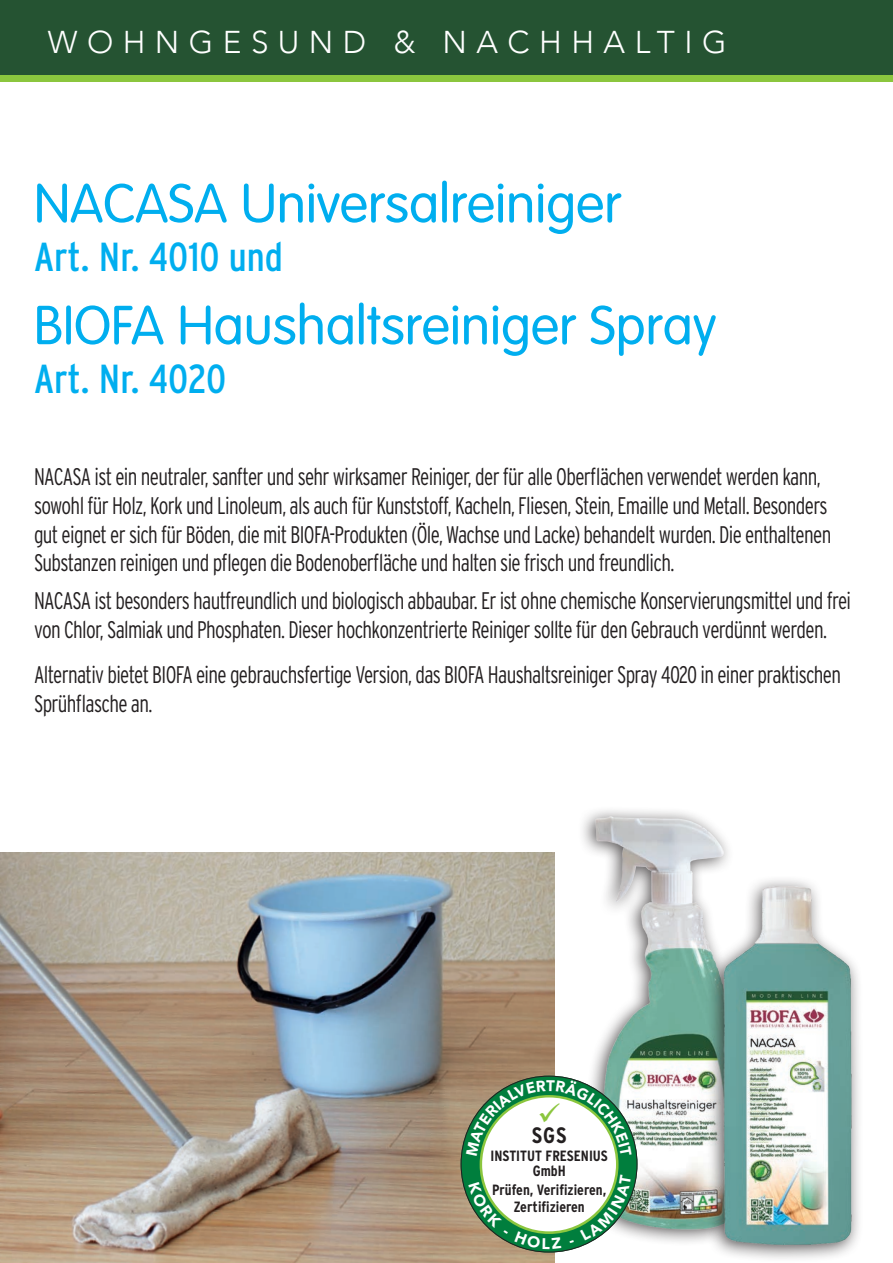
<style>
.page{position:relative;width:893px;height:1263px;background:#fff}
.page>*{position:absolute;margin:0;border:0;box-sizing:border-box;transform-origin:0 0}
.t1{font:300 54px "VAG Rounded Std";color:#00aeef}
.t2{font:condensed 40.5px "Interstate";color:#00aeef}
.t3{font:300 31.5px "Avenir";letter-spacing:.3em;color:#fff}
.t4{font:300 condensed 24px/28.8px "Interstate";letter-spacing:-.03em;color:#231f20;scale:.9 1}
.t5{font:700 condensed 22.2px "Interstate";color:#231f20}
.t6{font:700 condensed 14.85px/14.9px "Interstate";color:#231f20;text-align:center}
</style>
<div class="page">
<img style="left:0;top:853px;width:555px;height:410px">
<div style="left:577px;top:805px;width:180px;height:442px;background:#231f20;opacity:.75"></div>
<img style="left:519px;top:811px;width:238px;height:422px">
<div style="left:0;top:33px;width:893px;height:48px;background:linear-gradient(to right,#8bc63e,#8bc63e)"></div>
<div style="left:0;top:0;width:893px;height:74px;background:#255332"></div>
<div style="left:705px;top:874px;width:158px;height:389px;background:#231f20;opacity:.75"></div>
<img style="left:713px;top:874px;width:149px;height:379px">
<svg style="left:461px;top:1076px;width:176px;height:176px;background:#14803d"></svg>
<div style="left:482px;top:1097px;width:134px;height:134px;background:#fff;border-radius:50%"></div>
<svg style="left:469px;top:1182px;width:39px;height:52px"></svg>
<svg style="left:514px;top:1231px;width:47px;height:18px"></svg>
<svg style="left:580px;top:1174px;width:51px;height:67px"></svg>
<svg style="left:466px;top:1079px;width:166px;height:77px"></svg>
<h3 class="t3" style="left:48px;top:23px;width:680px">WOHNGESUND &amp; NACHHALTIG</h3>
<h1 class="t1" style="left:34px;top:173px;width:589px">NACASA Universalreiniger</h1>
<h2 class="t2" style="left:34px;top:232px;width:250px">Art. Nr. 4010 und</h2>
<h1 class="t1" style="left:34px;top:294px;width:684px">BIOFA Haushaltsreiniger Spray</h1>
<h2 class="t2" style="left:34px;top:354px;width:194px">Art. Nr. 4020</h2>
<p class="t4" style="left:34px;top:462px;width:887px">NACASA ist ein neutraler, sanfter und sehr wirksamer Reiniger, der für alle Oberflächen verwendet werden kann, sowohl für Holz, Kork und Linoleum, als auch für Kunststoff, Kacheln, Fliesen, Stein, Emaille und Metall. Besonders gut eignet er sich für Böden, die mit BIOFA-Produkten (Öle, Wachse und Lacke) behandelt wurden. Die enthaltenen Substanzen reinigen und pflegen die Bodenoberfläche und halten sie frisch und freundlich.</p>
<p class="t4" style="left:34px;top:586px;width:909px">NACASA ist besonders hautfreundlich und biologisch abbaubar. Er ist ohne chemische Konservierungsmittel und frei von Chlor, Salmiak und Phosphaten. Dieser hochkonzentrierte Reiniger sollte für den Gebrauch verdünnt werden.</p>
<p class="t4" style="left:34px;top:660px;width:898px">Alternativ bietet BIOFA eine gebrauchsfertige Version, das BIOFA Haushaltsreiniger Spray 4020 in einer praktischen<br>Sprühflasche an.</p>
<p class="t5" style="left:532px;top:1122px;width:36px">SGS</p>
<p class="t6" style="left:491px;top:1148px;width:119px">INSTITUT FRESENIUS<br>GmbH</p>
<p class="t6" style="left:492px;top:1180px;width:116px;line-height:17.4px">Prüfen, Verifizieren,<br>Zertifizieren</p>
</div>
